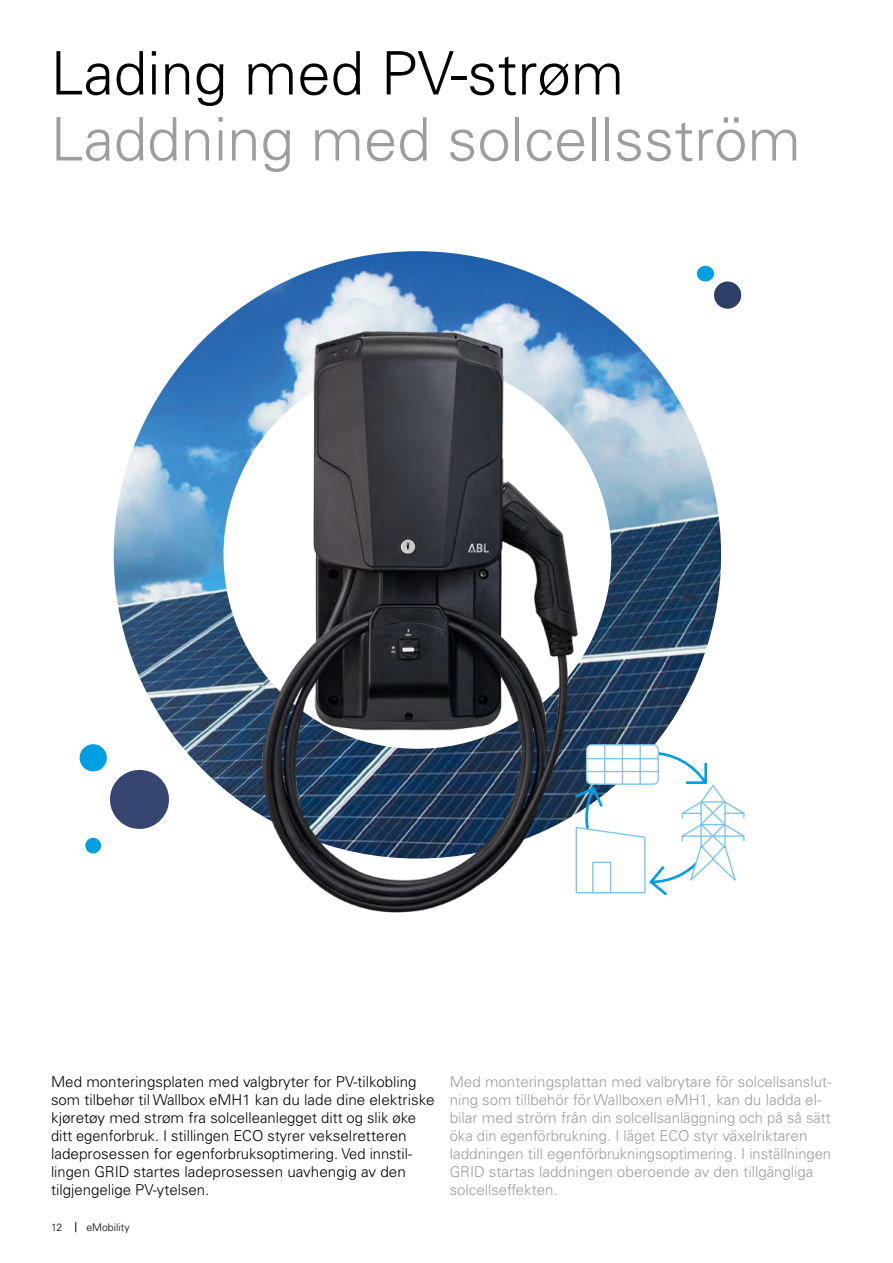
<style>
.page{position:relative;width:893px;height:1263px;background:#fff}
.page>*{position:absolute;margin:0;border:0;box-sizing:border-box;transform-origin:0 0}
.t1{font:300 60px "Univers LT Pro 45";color:#9d9d9c}
.t2{font:300 60px "Univers LT Pro 45";color:#000}
.t3{font:300 15px/18px "Univers LT Pro 45";color:#9d9d9c}
.t4{font:300 15px/18px "Univers LT Pro 45";color:#000}
.t5{font:300 10.5px "Univers LT Pro 45";color:#000}
</style>
<div class="page">
<img style="left:114px;top:251px;width:607px;height:607px;border-radius:304px">
<img style="left:185px;top:274px;width:408px;height:639px">
<svg style="left:714px;top:281px;width:28px;height:28px"></svg>
<div style="left:697px;top:266px;width:17px;height:15px;background:#009fe3;border-radius:50%"></div>
<div style="left:80px;top:744px;width:27px;height:27px;background:#009fe3;border-radius:50%"></div>
<svg style="left:110px;top:769px;width:59px;height:60px"></svg>
<div style="left:85px;top:838px;width:16px;height:15px;background:#009fe3;border-radius:50%"></div>
<div style="left:587px;top:745px;width:71px;height:39px;background:#fff;border-radius:5px"></div>
<div style="left:586px;top:744px;width:73px;height:41px;border:1px solid #7cc3ed;border-radius:5px"></div>
<hr style="left:640px;top:745px;width:1px;height:39px;background:#7cc3ed">
<hr style="left:622px;top:745px;width:1px;height:39px;background:#7cc3ed">
<hr style="left:604px;top:745px;width:1px;height:39px;background:#7cc3ed">
<svg style="left:573px;top:750px;width:172px;height:147px"></svg>
<h1 class="t2" style="left:50px;top:34px;width:575px">Lading med PV-strøm</h1>
<h1 class="t1" style="left:50px;top:100px;width:752px">Laddning med solcellsström</h1>
<p class="t4" style="left:51px;top:1072px;width:385px">Med monteringsplaten med valgbryter for PV-tilkobling som tilbehør til Wallbox eMH1 kan du lade dine elektriske kjøretøy med strøm fra solcelleanlegget ditt og slik øke ditt egenforbruk. I stillingen ECO styrer vekselretteren ladeprosessen for egenforbruksoptimering. Ved innstil&shy;lingen GRID startes ladeprosessen uavhengig av den tilgjengelige PV-ytelsen.</p>
<p class="t3" style="left:450px;top:1072px;width:383px">Med monteringsplattan med valbrytare för solcellsanslut&shy;ning som tillbehör för Wallboxen eMH1, kan du ladda el&shy;bilar med ström från din solcellsanläggning och på så sätt öka din egenförbrukning. I läget ECO styr växelriktaren laddningen till egenförbrukningsoptimering. I inställningen GRID startas laddningen oberoende av den tillgängliga solcellseffekten.</p>
<p class="t5" style="left:51px;top:1220px;width:13px">12</p>
<p class="t5" style="left:86px;top:1220px;width:45px">eMobility</p>
</div>
